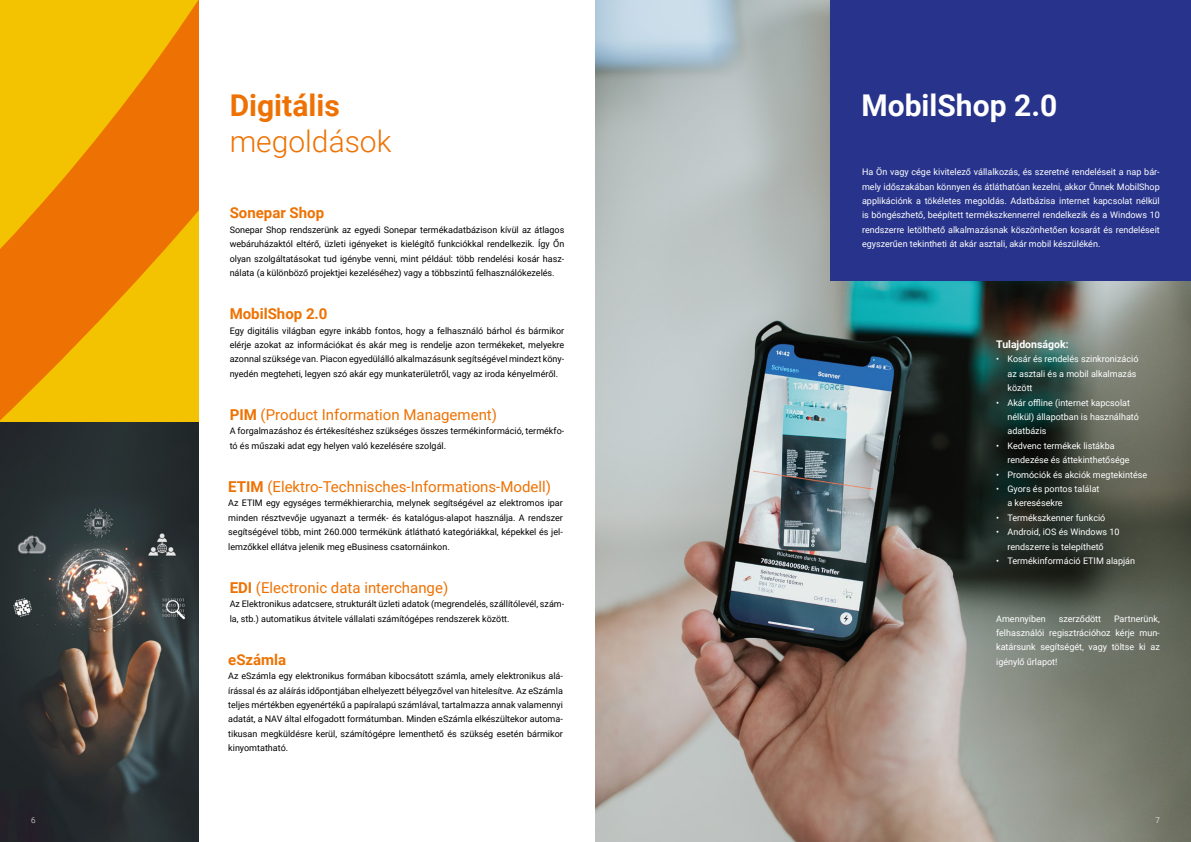
<style>
.page{position:relative;width:1191px;height:842px;background:#fff}
.page>*{position:absolute;margin:0;border:0;box-sizing:border-box;transform-origin:0 0}
.t1{font:700 30px "Roboto";color:#fff}
.t2{font:300 30px "Roboto";color:#ee7203}
.t3{font:700 30px "Roboto";color:#ee7203}
.t4{font:15px "Roboto";color:#ee7203}
.t5{font:700 15px "Roboto";color:#ee7203}
.t6{font:700 10.5px "Roboto";color:#fff}
.t7{font:9px/14.4px "Roboto";color:#000;text-align:justify}
.t8{font:9px/14.4px "Roboto";color:#fff}
.t9{font:300 8px "Roboto";color:#fff}
.s1{font-weight:700}
</style>
<div class="page">
<img style="left:0;top:421px;width:198px;height:421px">
<img style="left:595px;top:0;width:596px;height:842px">
<svg style="left:0;top:0;width:198px;height:421px;background:#f09e01"></svg>
<div style="left:831px;top:0;width:360px;height:281px;background:#28348b"></div>
<h1 class="t3" style="left:230px;top:84px;width:112px">Digitális</h1>
<h1 class="t2" style="left:230px;top:120px;width:163px">megoldások</h1>
<h2 class="t5" style="left:230px;top:203px;width:96px">Sonepar Shop</h2>
<p class="t7" style="left:230px;top:222px;width:336px">Sonepar Shop rendszerünk az egyedi Sonepar termékadatbázison kívül az átlagos webáruházaktól eltérő, üzleti igényeket is kielégítő funkciókkal rendelkezik. Így Őn olyan szolgáltatásokat tud igénybe venni, mint például: több rendelési kosár hasz&shy;nálata (a különböző projektjei kezeléséhez) vagy a többszintű felhasználókezelés.</p>
<h2 class="t5" style="left:230px;top:303px;width:99px">MobilShop 2.0</h2>
<p class="t7" style="left:230px;top:323px;width:336px">Egy digitális világban egyre inkább fontos, hogy a felhasználó bárhol és bármikor elérje azokat az információkat és akár meg is rendelje azon termékeket, melyekre azonnal szüksége van. Piacon egyedülálló alkalmazásunk segítségével mindezt kön - nyedén megteheti, legyen szó akár egy munkaterületről, vagy az iroda kényelméről.</p>
<h2 class="t4" style="left:230px;top:404px;width:269px"><span class="s1">PIM</span> (Product Information Management)</h2>
<p class="t7" style="left:230px;top:424px;width:336px">A forgalmazáshoz és értékesítéshez szükséges összes termékinformáció, termékfo&shy;tó és műszaki adat egy helyen való kezelésére szolgál.</p>
<h2 class="t4" style="left:228px;top:476px;width:324px"><span class="s1">ETIM</span> (Elektro-Technisches-Informations-Modell)</h2>
<p class="t7" style="left:228px;top:496px;width:336px">Az ETIM egy egységes termékhierarchia, melynek segítségével az elektromos ipar minden résztvevője ugyanazt a termék- és katalógus-alapot használja. A rendszer segítségével több, mint 260.000 termékünk átlátható kategóriákkal, képekkel és jel&shy;lemzőkkel ellátva jelenik meg eBusiness csatornáinkon.</p>
<h2 class="t4" style="left:230px;top:577px;width:220px"><span class="s1">EDI</span> (Electronic data interchange)</h2>
<p class="t7" style="left:230px;top:596px;width:336px">Az Elektronikus adatcsere, strukturált üzleti adatok (megrendelés, szállítólevél, szám&shy;la, stb.) automatikus átvitele vállalati számítógépes rendszerek között.</p>
<h2 class="t5" style="left:228px;top:649px;width:60px">eSzámla</h2>
<p class="t7" style="left:228px;top:668px;width:336px">Az eSzámla egy elektronikus formában kibocsátott számla, amely elektronikus alá&shy;írással és az aláírás időpontjában elhelyezett bélyegzővel van hitelesítve. Az eSzámla teljes mértékben egyenértékű a papíralapú számlával, tartalmazza annak valamennyi adatát, a NAV által elfogadott formátumban. Minden eSzámla elkészültekor automa&shy;tikusan megküldésre kerül, számítógépre lementhető és szükség esetén bármikor kinyomtatható.</p>
<h1 class="t1" style="left:861px;top:84px;width:197px">MobilShop 2.0</h1>
<p class="t8" style="left:862px;top:164px;width:299px;text-align:justify">Ha Ön vagy cége kivitelező vállalkozás, és szeretné rendeléseit a nap bár&shy;mely időszakában könnyen és átláthatóan kezelni, akkor Önnek MobilShop applikációnk a tökéletes megoldás. Adatbázisa internet kapcsolat nélkül is böngészhető, beépített termékszkennerrel rendelkezik és a Windows 10 rendszerre letölthető alkalmazásnak köszönhetően kosarát és rendeléseit egyszerűen tekintheti át akár asztali, akár mobil készülékén.</p>
<p class="t6" style="left:996px;top:337px;width:74px">Tulajdonságok:</p>
<p class="t8" style="left:1007px;top:352px;width:132px;text-indent:-11px">• Kosár és rendelés szinkronizáció az asztali és a mobil alkalmazás között</p>
<p class="t8" style="left:1007px;top:395px;width:133px;text-indent:-11px">• Akár offline (internet kapcsolat nélkül) állapotban is használható adatbázis</p>
<p class="t8" style="left:1007px;top:438px;width:124px;text-indent:-11px">• Kedvenc termékek listákba rendezése és áttekinthetősége</p>
<p class="t8" style="left:996px;top:467px;width:153px">• Promóciók és akciók megtekintése</p>
<p class="t8" style="left:1007px;top:481px;width:93px;text-indent:-11px">• Gyors és pontos találat a keresésekre</p>
<p class="t8" style="left:996px;top:510px;width:111px">• Termékszkenner funkció</p>
<p class="t8" style="left:996px;top:524px;width:125px;text-align:center">• Android, iOS és Windows 10 rendszerre is telepíthető</p>
<p class="t8" style="left:996px;top:553px;width:140px">• Termékinformáció ETIM alapján</p>
<p class="t8" style="left:996px;top:611px;width:51px">Amennyiben</p>
<p class="t8" style="left:1058px;top:611px;width:44px">szerződött</p>
<p class="t8" style="left:996px;top:611px;width:165px;text-align:justify;text-indent:118px">Partnerünk, felhasználói regisztrációhoz kérje mun&shy;katársunk segítségét, vagy töltse ki az igénylő űrlapot!</p>
<p class="t9" style="left:31px;top:815px;width:6px">6</p>
<p class="t9" style="left:1155px;top:815px;width:6px">7</p>
</div>
